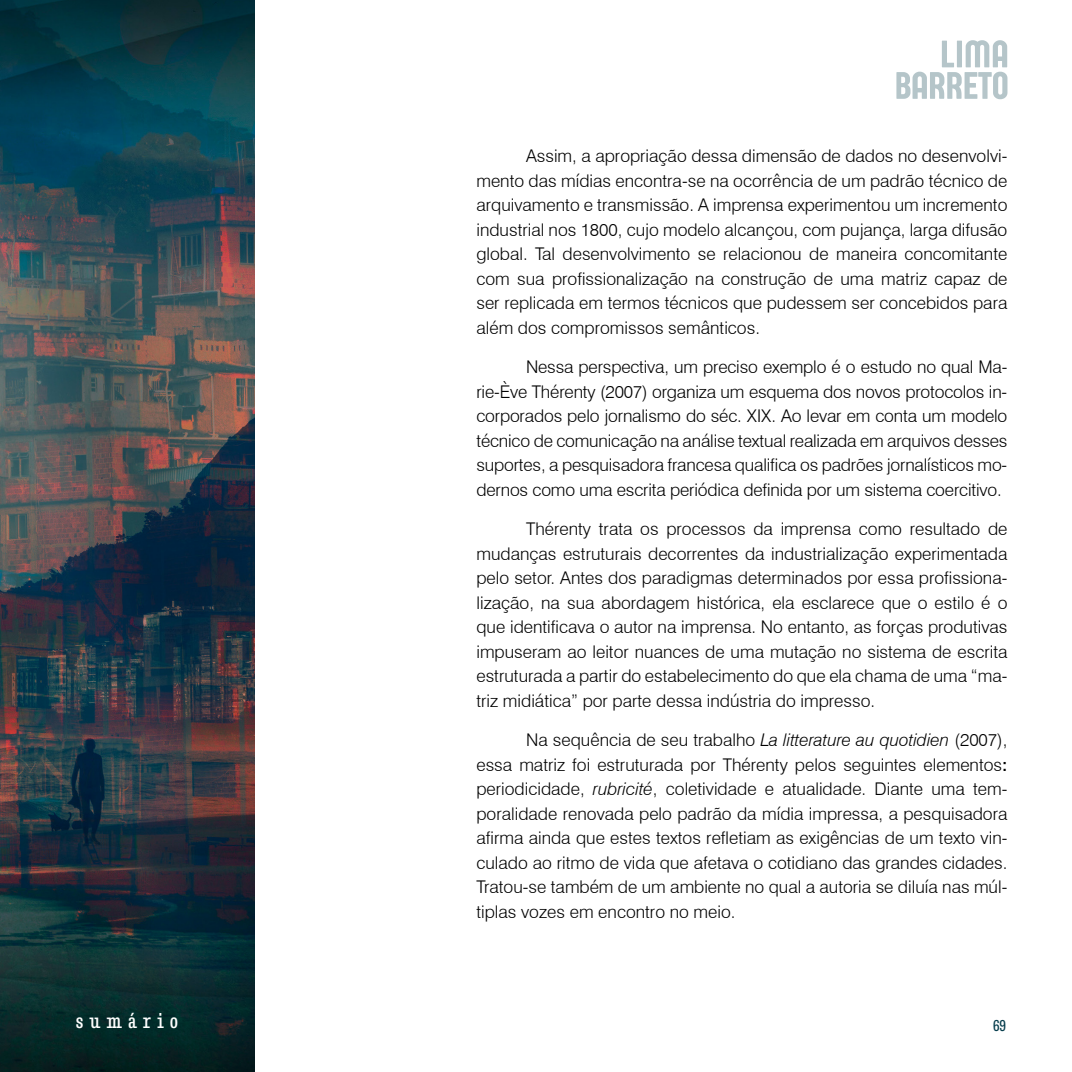
<style>
.page{position:relative;width:1072px;height:1072px;background:#fff}
.page>*{position:absolute;margin:0;border:0;box-sizing:border-box;transform-origin:0 0}
.t1{font:condensed 19.25px "Belarius Poster";letter-spacing:.325em;color:#fff}
.t2{font:300 17.5px/24.5px "Swiss 721 BT";color:#000;text-align:justify}
.t3{font:condensed 14px "Belarius Poster";color:#073e4d}
.s1{font-style:italic}
.s2{font-weight:500}
</style>
<div class="page">
<img style="left:0;top:0;width:254px;height:1071px">
<svg style="left:896px;top:40px;width:111px;height:59px"></svg>
<p class="t2" style="left:476px;top:144px;width:532px;text-indent:50px">Assim, a apropriação dessa dimensão de dados no desenvolvi&shy;mento das mídias encontra-se na ocorrência de um padrão técnico de arquivamento e transmissão. A imprensa experimentou um incremento industrial nos 1800, cujo modelo alcançou, com pujança, larga difusão global. Tal desenvolvimento se relacionou de maneira concomitante com sua profissionalização na construção de uma matriz capaz de ser replicada em termos técnicos que pudessem ser concebidos para além dos compromissos semânticos.</p>
<p class="t2" style="left:476px;top:354px;width:532px;text-indent:50px">Nessa perspectiva, um preciso exemplo é o estudo no qual Ma&shy;rie-Ève Thérenty (2007) organiza um esquema dos novos protocolos in&shy;corporados pelo jornalismo do séc. XIX. Ao levar em conta um modelo técnico de comunicação na análise textual realizada em arquivos desses suportes, a pesquisadora francesa qualifica os padrões jornalísticos mo&shy;dernos como uma escrita periódica definida por um sistema coercitivo.</p>
<p class="t2" style="left:476px;top:516px;width:532px;text-indent:50px">Thérenty trata os processos da imprensa como resultado de mudanças estruturais decorrentes da industrialização experimentada pelo setor. Antes dos paradigmas determinados por essa profissiona&shy;lização, na sua abordagem histórica, ela esclarece que o estilo é o que identificava o autor na imprensa. No entanto, as forças produtivas impuseram ao leitor nuances de uma mutação no sistema de escrita estruturada a partir do estabelecimento do que ela chama de uma “ma&shy;triz midiática” por parte dessa indústria do impresso.</p>
<p class="t2" style="left:476px;top:727px;width:532px;text-indent:50px">Na sequência de seu trabalho <span class="s1">La litterature au quotidien</span> (2007), essa matriz foi estruturada por Thérenty pelos seguintes elementos<span class="s2">: </span>periodicidade, <span class="s1">rubricité</span>, coletividade e atualidade. Diante uma tem&shy;poralidade renovada pelo padrão da mídia impressa, a pesquisadora afirma ainda que estes textos refletiam as exigências de um texto vin&shy;culado ao ritmo de vida que afetava o cotidiano das grandes cidades.<br>Tratou-se também de um ambiente no qual a autoria se diluía nas múl&shy;tiplas vozes em encontro no meio.</p>
<p class="t1" style="left:76px;top:1008px;width:104px">sumário</p>
<p class="t3" style="left:993px;top:1016px;width:15px">69</p>
</div>
